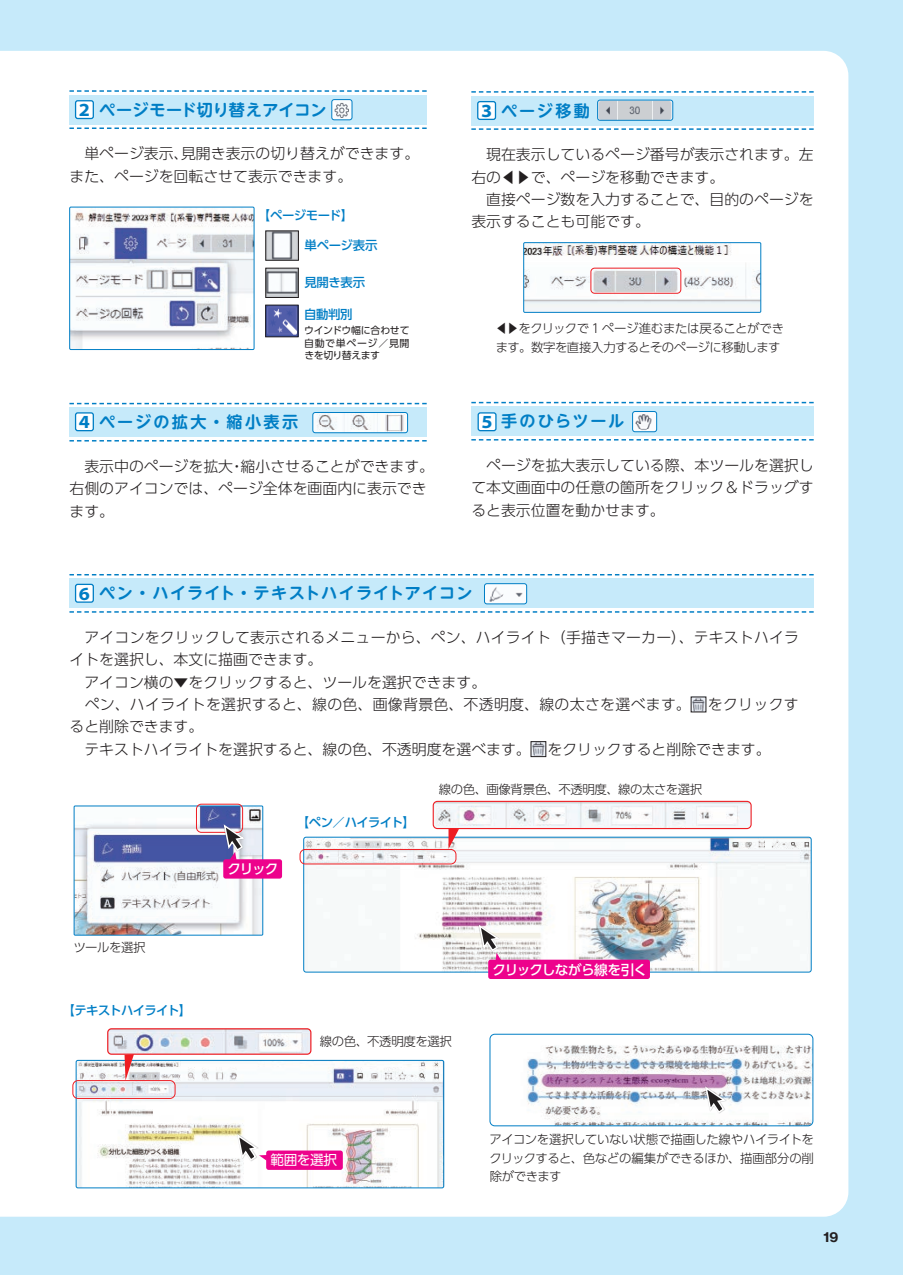
<style>
.page{position:relative;width:903px;height:1275px;background:#c6eafa}
.page>*{position:absolute;margin:0;border:0;box-sizing:border-box;transform-origin:0 0}
.t1{font:700 semi-expanded 18.55px "Myriad Pro";color:#007ec5}
.t2{font:700 16.1px "UD Shin M Go Pr 6 De";letter-spacing:.075em;color:#007ec5}
.t3{font:700 16.1px "UD Shin M Go Pr 6 De";letter-spacing:.005em;color:#007ec5}
.t4{font:700 16.1px "UD Shin M Go Pr 6 De";letter-spacing:.15em;color:#007ec5}
.t5{font:700 16.1px "UD Shin M Go Pr 6 De";letter-spacing:.11em;color:#007ec5}
.t6{font:300 14.88px/22.4px "UD Shin Go Pr 6";color:#231f20}
.t7{font:300 14.88px "UD Shin Go Pr 6";letter-spacing:.02em;color:#231f20}
.t8{font:500 13.65px "UD Shin Go Pr 6";letter-spacing:-.05em;color:#fff}
.t9{font:13.65px "UD Shin Go Pr 6";letter-spacing:-.03em;color:#fff}
.t10{font:500 13.65px "UD Shin Go Pr 6";letter-spacing:-.07em;color:#fff}
.t11{font:13.65px "N Haas Grotesk TX Pro 75 Bd";color:#231f20}
.t12{font:300 12.42px/18.6px "UD Shin Go Pr 6";letter-spacing:-.03em;color:#231f20}
.t13{font:500 12.42px "UD Shin Go Pr 6";letter-spacing:-.045em;color:#007ec5}
.t14{font:9.97px/12.4px "UD Shin Go Pr 6";letter-spacing:-.03em;color:#231f20;text-align:justify}
</style>
<div class="page">
<div style="left:0;top:51px;width:848px;height:1166px;background:#fff"></div>
<div style="left:69px;top:95px;width:358px;height:30px;background:#c6eafa"></div>
<div style="left:69px;top:407px;width:358px;height:30px;background:#c6eafa"></div>
<div style="left:471px;top:406px;width:343px;height:30px;background:#c6eafa"></div>
<div style="left:471px;top:96px;width:343px;height:29px;background:#c6eafa"></div>
<svg style="left:69px;top:90px;width:358px;height:2px"></svg>
<svg style="left:69px;top:403px;width:358px;height:1px"></svg>
<svg style="left:471px;top:402px;width:343px;height:1px"></svg>
<svg style="left:471px;top:91px;width:343px;height:2px"></svg>
<svg style="left:69px;top:127px;width:358px;height:2px"></svg>
<svg style="left:69px;top:440px;width:358px;height:1px"></svg>
<svg style="left:471px;top:439px;width:343px;height:2px"></svg>
<svg style="left:471px;top:128px;width:343px;height:2px"></svg>
<img style="left:333px;top:101px;width:19px;height:19px">
<div style="left:331px;top:99px;width:21px;height:21px;border:1px solid #007ec5;border-radius:2px"></div>
<img style="left:313px;top:412px;width:95px;height:21px">
<div style="left:313px;top:412px;width:95px;height:21px;border:1px solid #007ec5;border-radius:2px"></div>
<img style="left:632px;top:411px;width:25px;height:21px">
<div style="left:632px;top:411px;width:25px;height:21px;border:1px solid #007ec5;border-radius:2px"></div>
<img style="left:599px;top:100px;width:74px;height:19px">
<div style="left:597px;top:100px;width:76px;height:21px;border:1px solid #007ec5;border-radius:2px"></div>
<img style="left:71px;top:209px;width:181px;height:139px">
<div style="left:69px;top:207px;width:185px;height:143px;border:1px solid #007ec5"></div>
<img style="left:525px;top:244px;width:234px;height:67px">
<div style="left:523px;top:242px;width:238px;height:71px;border:1px solid #007ec5"></div>
<img style="left:267px;top:233px;width:30px;height:25px">
<div style="left:265px;top:231px;width:34px;height:29px;border:1px solid #231f20"></div>
<img style="left:267px;top:270px;width:30px;height:26px">
<div style="left:265px;top:268px;width:34px;height:30px;border:1px solid #231f20"></div>
<img style="left:267px;top:307px;width:29px;height:28px">
<div style="left:265px;top:305px;width:33px;height:32px;border:1px solid #231f20"></div>
<div style="left:590px;top:268px;width:91px;height:26px;border:1px solid #ee1d23;border-radius:4px"></div>
<div style="left:69px;top:578px;width:745px;height:30px;background:#c6eafa"></div>
<svg style="left:69px;top:574px;width:745px;height:1px"></svg>
<svg style="left:69px;top:611px;width:745px;height:2px"></svg>
<img style="left:484px;top:585px;width:43px;height:19px">
<div style="left:484px;top:583px;width:43px;height:21px;border:1px solid #007ec5;border-radius:2px"></div>
<img style="left:693px;top:699px;width:11px;height:11px">
<img style="left:533px;top:743px;width:11px;height:12px">
<div style="left:531px;top:741px;width:15px;height:16px;border:1px solid #231f20"></div>
<img style="left:76px;top:808px;width:185px;height:125px">
<div style="left:74px;top:806px;width:189px;height:129px;border:1px solid #007ec5"></div>
<img style="left:305px;top:837px;width:506px;height:135px">
<div style="left:303px;top:837px;width:508px;height:135px;border:1px solid #007ec5;border-radius:2px"></div>
<img style="left:433px;top:801px;width:318px;height:27px">
<div style="left:433px;top:801px;width:319px;height:28px;border:1px solid #ee1d23;border-radius:4px"></div>
<img style="left:76px;top:1060px;width:368px;height:128px">
<div style="left:76px;top:1060px;width:368px;height:128px;border:1px solid #007ec5;border-radius:2px"></div>
<img style="left:109px;top:1029px;width:202px;height:25px">
<div style="left:107px;top:1028px;width:204px;height:27px;border:1px solid #ee1d23;border-radius:4px"></div>
<img style="left:490px;top:1034px;width:323px;height:92px">
<div style="left:490px;top:1034px;width:323px;height:92px;border:1px solid #007ec5;border-radius:5px"></div>
<div style="left:196px;top:804px;width:47px;height:29px;border:1px solid #ee1d23;border-radius:5px"></div>
<div style="left:299px;top:849px;width:157px;height:15px;border:1px solid #ee1d23;border-radius:5px"></div>
<div style="left:72px;top:1080px;width:104px;height:19px;border:1px solid #ee1d23;border-radius:5px"></div>
<div style="left:223px;top:859px;width:59px;height:20px;background:#ed028c;border-radius:2px"></div>
<div style="left:488px;top:960px;width:162px;height:19px;background:#ed028c;border-radius:2px"></div>
<div style="left:266px;top:1150px;width:77px;height:20px;background:#ed028c;border-radius:2px"></div>
<svg style="left:223px;top:823px;width:23px;height:37px"></svg>
<svg style="left:478px;top:923px;width:24px;height:39px"></svg>
<svg style="left:236px;top:1132px;width:31px;height:30px"></svg>
<svg style="left:704px;top:1085px;width:24px;height:29px"></svg>
<div style="left:76px;top:101px;width:17px;height:17px;background:#fff;border-radius:2px"></div>
<div style="left:75px;top:100px;width:19px;height:19px;border:1px solid #007ec5;border-radius:2px"></div>
<div style="left:76px;top:413px;width:17px;height:18px;background:#fff;border-radius:2px"></div>
<div style="left:75px;top:412px;width:19px;height:19px;border:1px solid #007ec5;border-radius:2px"></div>
<div style="left:76px;top:584px;width:17px;height:18px;background:#fff;border-radius:2px"></div>
<div style="left:75px;top:584px;width:19px;height:19px;border:1px solid #007ec5;border-radius:2px"></div>
<div style="left:478px;top:413px;width:18px;height:18px;background:#fff;border-radius:2px"></div>
<div style="left:477px;top:412px;width:19px;height:19px;border:1px solid #007ec5;border-radius:2px"></div>
<div style="left:478px;top:102px;width:17px;height:17px;background:#fff;border-radius:2px"></div>
<div style="left:477px;top:101px;width:19px;height:19px;border:1px solid #007ec5;border-radius:2px"></div>
<svg style="left:448px;top:829px;width:11px;height:20px"></svg>
<svg style="left:125px;top:1054px;width:9px;height:26px"></svg>
<p class="t1" style="left:79px;top:97px;width:13px">2</p>
<p class="t3" style="left:99px;top:96px;width:229px">ページモード切り替えアイコン</p>
<p class="t6" style="left:181px;top:142px;width:240px">見開き表示の切り替えができます。</p>
<p class="t6" style="left:69px;top:142px;width:284px">　単ページ表示、<br>また、ページを回転させて表示できます。</p>
<p class="t13" style="left:258px;top:205px;width:97px">【ページモード【</p>
<p class="t13" style="left:304px;top:235px;width:74px">単ページ表示</p>
<p class="t13" style="left:304px;top:272px;width:62px">見開き表示</p>
<p class="t13" style="left:304px;top:304px;width:50px">自動判別</p>
<p class="t14" style="left:304px;top:324px;width:107px">ウインドウ幅に合わせて自動で単ページ／見開きを切り替えます</p>
<p class="t1" style="left:79px;top:409px;width:13px">4</p>
<p class="t4" style="left:99px;top:408px;width:201px">ページの拡大・縮小表示</p>
<p class="t1" style="left:481px;top:98px;width:13px">3</p>
<p class="t2" style="left:501px;top:97px;width:90px">ページ移動</p>
<p class="t6" style="left:516px;top:143px;width:299px;text-indent:-45px">　現在表示しているページ番号が表示されます。左︎で、ページを移動できます。</p>
<p class="t6" style="left:471px;top:165px;width:344px">右の◀▶<br>　直接ページ数を入力することで、目的のページを表示することも可能です。</p>
<p class="t12" style="left:506px;top:319px;width:279px">︎をクリックで 1 ページ進むまたは戻ることができ</p>
<p class="t12" style="left:495px;top:319px;width:286px">◀▶<br>ます。数字を直接入力するとそのページに移動します</p>
<p class="t1" style="left:481px;top:409px;width:13px">5</p>
<p class="t5" style="left:501px;top:407px;width:125px">手のひらツール</p>
<p class="t6" style="left:69px;top:455px;width:359px">　表示中のページを拡大<br>右側のアイコンでは、ページ全体を画面内に表示できます。</p>
<p class="t6" style="left:471px;top:454px;width:344px;text-align:justify">　ページを拡大表示している際、本ツールを選択して本文画面中の任意の箇所をクリック＆ドラッグすると表示位置を動かせます。</p>
<p class="t6" style="left:241px;top:455px;width:195px">縮小させることができます。</p>
<p class="t6" style="left:229px;top:455px;width:16px">・</p>
<p class="t2" style="left:99px;top:580px;width:375px">ペン・ハイライト・テキストハイライトアイコン</p>
<p class="t6" style="left:69px;top:626px;width:731px">　アイコンをクリックして表示されるメニューから、ペン、ハイライト（手描きマーカー）、テキストハイラ</p>
<p class="t6" style="left:69px;top:648px;width:254px">イトを選択し、本文に描画できます。</p>
<p class="t6" style="left:69px;top:670px;width:418px">　アイコン横の▼をクリックすると、ツールを選択できます。</p>
<p class="t6" style="left:708px;top:693px;width:92px">をクリックす</p>
<p class="t1" style="left:79px;top:581px;width:13px">6</p>
<p class="t7" style="left:69px;top:692px;width:623px">　ペン、ハイライトを選択すると、線の色、画像背景色、不透明度、線の太さを選べます。</p>
<p class="t6" style="left:69px;top:715px;width:135px">ると削除できます。</p>
<p class="t6" style="left:547px;top:737px;width:225px">をクリックすると削除できます。</p>
<p class="t6" style="left:69px;top:737px;width:463px">　テキストハイライトを選択すると、線の色、不透明度を選べます。</p>
<p class="t12" style="left:74px;top:938px;width:74px">ツールを選択</p>
<p class="t13" style="left:62px;top:1001px;width:130px">【テキストハイライト【</p>
<p class="t10" style="left:227px;top:858px;width:52px">クリック</p>
<p class="t13" style="left:297px;top:812px;width:120px">【ペン／ハイライト【</p>
<p class="t12" style="left:439px;top:780px;width:265px">線の色、画像背景色、不透明度、線の太さを選択</p>
<p class="t12" style="left:320px;top:1031px;width:134px">線の色、不透明度を選択</p>
<p class="t8" style="left:492px;top:958px;width:156px">クリックしながら線を引く</p>
<p class="t9" style="left:271px;top:1149px;width:68px">範囲を選択</p>
<p class="t12" style="left:490px;top:1130px;width:326px;text-align:justify">アイコンを選択していない状態で描画した線やハイライトをクリックすると、色などの編集ができるほか、描画部分の削除ができます</p>
<p class="t11" style="left:823px;top:1229px;width:16px">19</p>
</div>
